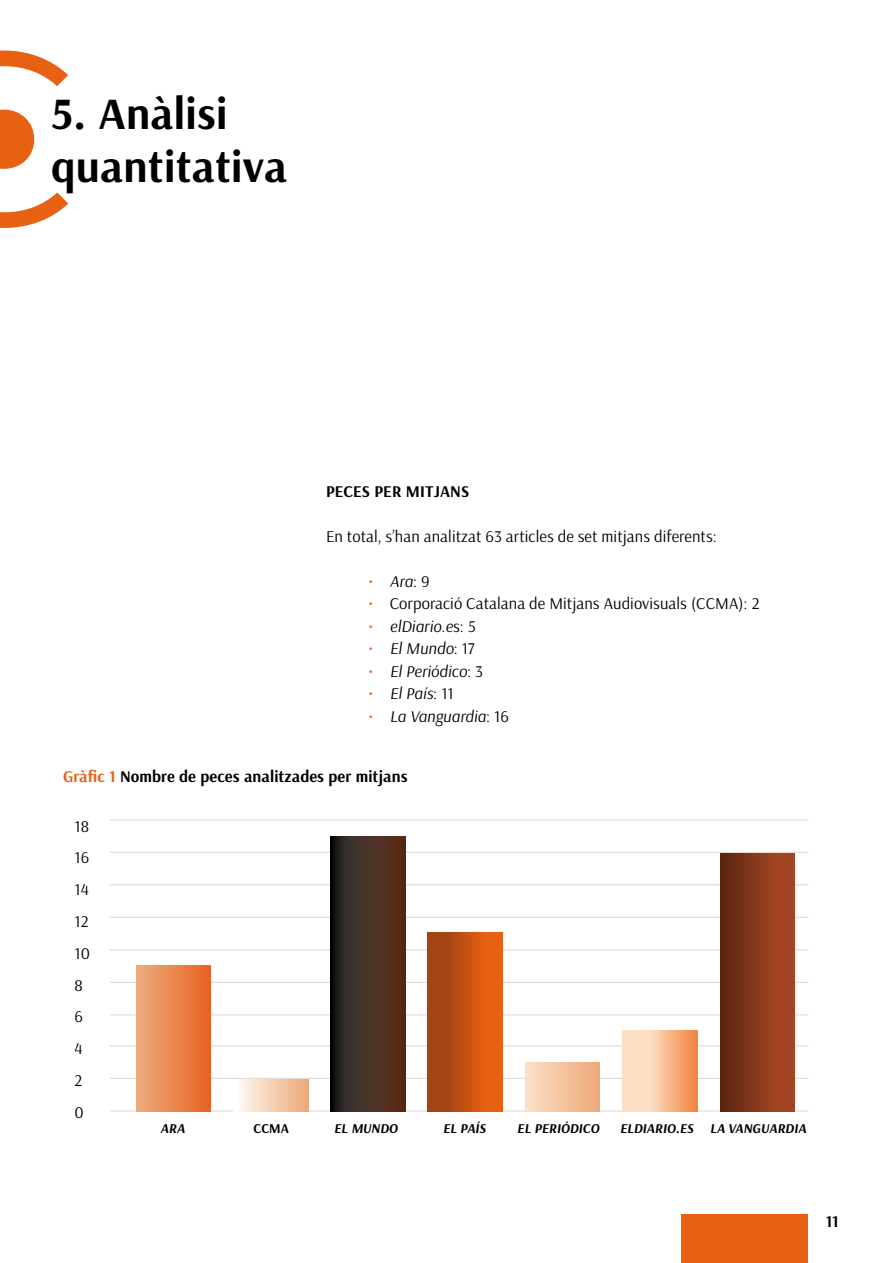
<style>
.page{position:relative;width:893px;height:1263px;background:#fff}
.page>*{position:absolute;margin:0;border:0;box-sizing:border-box;transform-origin:0 0}
.t1{font:700 45px/52.5px "Arsenal";letter-spacing:.005em;color:#000}
.t2{font:16.5px/31.8px "Arsenal";letter-spacing:.005em;color:#000}
.t3{font:italic 16.5px "Arsenal";letter-spacing:.005em;color:#000}
.t4{font:700 16.5px "Arsenal";letter-spacing:.005em;color:#000}
.t5{font:italic 700 13.5px "Arsenal";letter-spacing:.005em;color:#000}
.t6{font:700 13.5px "Arsenal";color:#000}
.s1{font-style:normal;color:#e86112}
.s2{font-style:normal}
.s3{color:#e86112}
</style>
<div class="page">
<div style="left:681px;top:1214px;width:127px;height:49px;background:#e86112"></div>
<svg style="left:0;top:110px;width:34px;height:59px"></svg>
<svg style="left:0;top:192px;width:68px;height:36px"></svg>
<svg style="left:0;top:51px;width:68px;height:35px"></svg>
<hr style="left:110px;top:1110px;width:698px;height:2px;background:#e4d9d3">
<hr style="left:110px;top:819px;width:698px;height:1px;background:#e4d9d3">
<hr style="left:110px;top:852px;width:698px;height:1px;background:#e4d9d3">
<hr style="left:110px;top:884px;width:698px;height:1px;background:#e4d9d3">
<hr style="left:110px;top:917px;width:698px;height:1px;background:#e4d9d3">
<hr style="left:110px;top:949px;width:698px;height:1px;background:#e4d9d3">
<hr style="left:110px;top:982px;width:698px;height:1px;background:#e4d9d3">
<hr style="left:110px;top:1014px;width:698px;height:1px;background:#e4d9d3">
<hr style="left:110px;top:1045px;width:698px;height:1px;background:#e4d9d3">
<hr style="left:110px;top:1078px;width:698px;height:1px;background:#e4d9d3">
<div style="left:720px;top:853px;width:74px;height:259px;background:linear-gradient(to right,#5c2611,#af4a27)"></div>
<svg style="left:622px;top:1030px;width:75px;height:82px;background:#f8c199"></svg>
<div style="left:525px;top:1063px;width:75px;height:49px;background:linear-gradient(to right,#fce1c7,#eda877)"></div>
<div style="left:428px;top:933px;width:75px;height:179px;background:linear-gradient(to right,#943e13,#f56612)"></div>
<svg style="left:331px;top:837px;width:74px;height:275px;background:#422b21"></svg>
<div style="left:233px;top:1079px;width:75px;height:33px;background:linear-gradient(to right,#fffffe,#eda976)"></div>
<div style="left:136px;top:965px;width:74px;height:147px;background:linear-gradient(to right,#edad7e,#e86523)"></div>
<h1 class="t1" style="left:51px;top:89px;width:238px">5. Anàlisi quantitativa</h1>
<p class="t4" style="left:326px;top:481px;width:145px">PECES PER MITJANS</p>
<p class="t2" style="left:326px;top:520px;width:392px">En total, s’han analitzat 63 articles de set mitjans diferents:</p>
<p class="t3" style="left:369px;top:571px;width:63px"><span class="s1">•</span> Ara<span class="s2">: 9</span></p>
<p class="t2" style="left:369px;top:588px;width:392px"><span class="s3">•</span> Corporació Catalana de Mitjans Audiovisuals (CCMA): 2</p>
<p class="t3" style="left:369px;top:616px;width:109px"><span class="s1">•</span> elDiario.e<span class="s2">s: 5</span></p>
<p class="t3" style="left:369px;top:638px;width:108px"><span class="s1">•</span> El Mundo<span class="s2">: 17</span></p>
<p class="t3" style="left:369px;top:661px;width:116px"><span class="s1">•</span> El Periódico<span class="s2">: 3</span></p>
<p class="t3" style="left:369px;top:683px;width:87px"><span class="s1">•</span> El País<span class="s2">: 11</span></p>
<p class="t3" style="left:369px;top:706px;width:142px"><span class="s1">•</span> La Vanguardia<span class="s2">: 16</span></p>
<p class="t4" style="left:63px;top:766px;width:346px"><span class="s3">Gràfic 1</span> Nombre de peces analitzades per mitjans</p>
<p class="t2" style="left:75px;top:810px;width:17px">18<br>16<br>14<br>12<br>10<br>8<br>6<br>4<br>2<br>0</p>
<p class="t5" style="left:161px;top:1120px;width:26px">ARA</p>
<p class="t6" style="left:254px;top:1120px;width:37px">CCMA</p>
<p class="t5" style="left:334px;top:1120px;width:65px">EL MUNDO</p>
<p class="t5" style="left:443px;top:1120px;width:44px">EL PAÍS</p>
<p class="t5" style="left:517px;top:1120px;width:84px">EL PERIÓDICO</p>
<p class="t5" style="left:620px;top:1120px;width:188px">ELDIARIO.ES LA VANGUARDIA</p>
<p class="t4" style="left:826px;top:1211px;width:15px">11</p>
</div>
